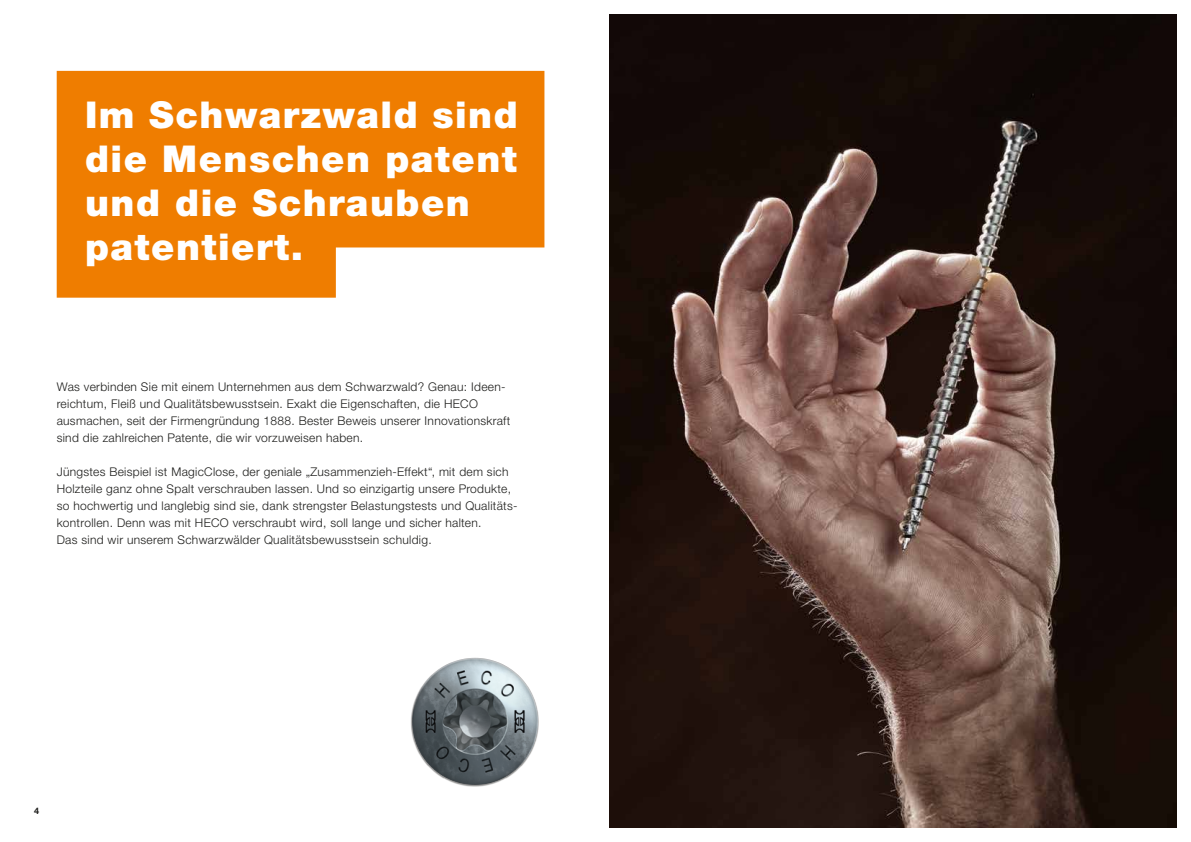
<style>
.page{position:relative;width:1191px;height:842px;background:#fff}
.page>*{position:absolute;margin:0;border:0;box-sizing:border-box;transform-origin:0 0}
.t1{font:900 37px/44px "Helvetica Neue LTW1 G";letter-spacing:.04em;color:#fff}
.t2{font:300 12px/17px "Helvetica Neue LTW1 G";letter-spacing:.025em;color:#1d1d1b}
.t3{font:700 9px "Helvetica Neue LTW1 G";color:#1d1d1b}
</style>
<div class="page">
<img style="left:609px;top:14px;width:567px;height:814px">
<div style="left:411px;top:656px;width:129px;height:130px;background:#1d1d1b;opacity:.5"></div>
<svg style="left:57px;top:71px;width:487px;height:227px;background:#f08918"></svg>
<h1 class="t1" style="left:85px;top:93px;width:434px">Im Schwarzwald sind die Menschen patent und die Schrauben patentiert.</h1>
<p class="t2" style="left:57px;top:378px;width:455px">Was verbinden Sie mit einem Unternehmen aus dem Schwarzwald? Genau: Ideen&shy;reichtum, Fleiß und Qualitätsbewusstsein. Exakt die Eigenschaften, die HECO ausmachen, seit der Firmengründung 1888. Bester Beweis unserer Innovationskraft sind die zahlreichen Patente, die wir vorzuweisen haben.</p>
<p class="t2" style="left:57px;top:463px;width:461px">Jüngstes Beispiel ist MagicClose, der geniale „Zusammenzieh-Effekt“, mit dem sich Holzteile ganz ohne Spalt verschrauben lassen. Und so einzigartig unsere Produkte, so hochwertig und langlebig sind sie, dank strengster Belastungstests und Qualitäts&shy;kontrollen. Denn was mit HECO verschraubt wird, soll lange und sicher halten.<br>Das sind wir unserem Schwarzwälder Qualitätsbewusstsein schuldig.</p>
<p class="t3" style="left:34px;top:805px;width:7px">4</p>
</div>
